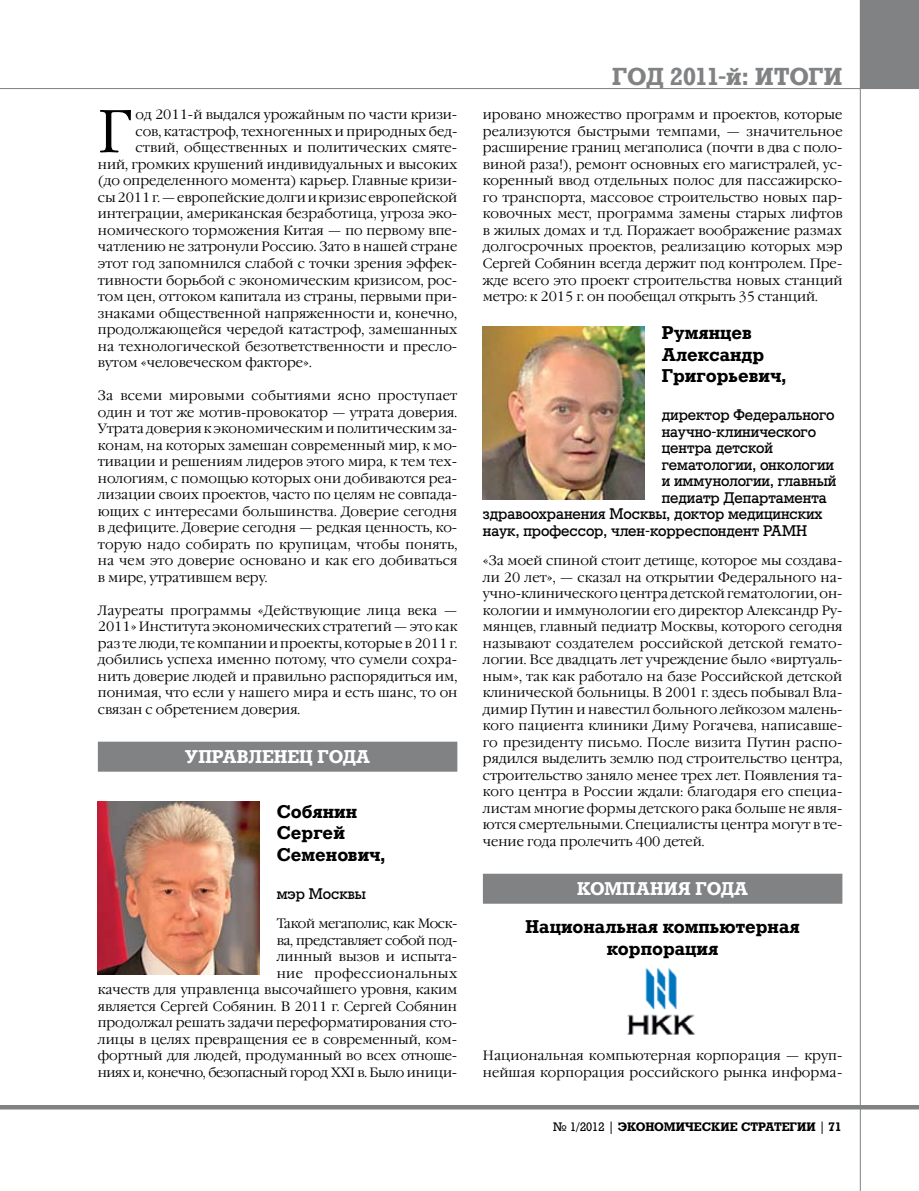
<style>
.page{position:relative;width:919px;height:1191px;background:#fff}
.page>*{position:absolute;margin:0;border:0;box-sizing:border-box;transform-origin:0 0}
.t1{font:300 60.6px "Garamond C";color:#000}
.t2{font:700 24px "Rodeo";color:#808284}
.t3{font:700 18px/21.6px "Rodeo";color:#000}
.t4{font:700 18px "Rodeo";color:#fff}
.t5{font:15px "Rodeo";color:#000}
.t6{font:300 13.5px/16.5px "Garamond C";color:#000;text-align:justify}
.t7{font:700 12px "Rodeo";color:#000}
.s1{font-weight:400}
</style>
<div class="page">
<div style="left:859px;top:0;width:59px;height:89px;background:#808284"></div>
<hr style="left:0;top:88px;width:918px;height:1px;background:#808284">
<hr style="left:859px;top:0;width:1px;height:1191px;background:#808284">
<hr style="left:0;top:1105px;width:918px;height:4px;background:#808284">
<div style="left:98px;top:741px;width:359px;height:30px;background:#808284"></div>
<img style="left:98px;top:801px;width:162px;height:173px">
<div style="left:483px;top:873px;width:359px;height:30px;background:#808284"></div>
<img style="left:483px;top:327px;width:161px;height:173px">
<img style="left:627px;top:968px;width:68px;height:67px">
<h1 class="t1" style="left:98px;top:98px;width:34px">Г</h1>
<p class="t6" style="left:135px;top:107px;width:323px">од 2011-й выдался урожайным по части кризи-</p>
<p class="t6" style="left:135px;top:124px;width:322px">сов, катастроф, техногенных и природных бед-</p>
<p class="t6" style="left:135px;top:140px;width:323px">ствий, общественных и политических смяте-</p>
<p class="t6" style="left:98px;top:157px;width:361px">ний, громких крушений индивидуальных и высоких</p>
<p class="t6" style="left:98px;top:173px;width:361px">(до определенного момента) карьер. Главные кризи-</p>
<p class="t6" style="left:98px;top:190px;width:361px">сы 2011 г. — европейские долги и кризис европейской</p>
<p class="t6" style="left:98px;top:206px;width:361px">интеграции, американская безработица, угроза эко-</p>
<p class="t6" style="left:98px;top:223px;width:361px">номического торможения Китая — по первому впе-</p>
<p class="t6" style="left:98px;top:239px;width:361px">чатлению не затронули Россию. Зато в нашей стране</p>
<p class="t6" style="left:98px;top:256px;width:361px">этот год запомнился слабой с точки зрения эффек-</p>
<p class="t6" style="left:98px;top:272px;width:361px">тивности борьбой с экономическим кризисом, рос-</p>
<p class="t6" style="left:98px;top:289px;width:361px">том цен, оттоком капитала из страны, первыми при-</p>
<p class="t6" style="left:98px;top:305px;width:361px">знаками общественной напряженности и, конечно,</p>
<p class="t6" style="left:98px;top:322px;width:361px">продолжающейся чередой катастроф, замешанных</p>
<p class="t6" style="left:98px;top:338px;width:361px">на технологической безответственности и пресло-</p>
<p class="t6" style="left:98px;top:355px;width:215px">вутом «человеческом факторе».</p>
<p class="t6" style="left:98px;top:388px;width:361px">За всеми мировыми событиями ясно проступает один и тот же мотив-провокатор — утрата доверия.<br>Утрата доверия к экономическим и политическим за&shy;конам, на которых замешан современный мир, к мо&shy;тивации и решениям лидеров этого мира, к тем тех&shy;нологиям, с помощью которых они добиваются реа&shy;лизации своих проектов, часто по целям не совпада&shy;ющих с интересами большинства. Доверие сегодня в дефиците. Доверие сегодня — редкая ценность, ко&shy;торую надо собирать по крупицам, чтобы понять, на чем это доверие основано и как его добиваться в мире, утратившем веру.</p>
<p class="t6" style="left:98px;top:602px;width:361px">Лауреаты программы «Действующие лица века — 2011» Института экономических стратегий — это как раз те люди, те компании и проекты, которые в 2011 г. добились успеха именно потому, что сумели сохра&shy;нить доверие людей и правильно распорядиться им, понимая, что если у нашего мира и есть шанс, то он связан с обретением доверия.</p>
<h3 class="t4" style="left:185px;top:746px;width:187px">УПРАВЛЕНЕЦ ГОДА</h3>
<h3 class="t3" style="left:277px;top:800px;width:110px">Собянин<br>Сергей<br>Семенович,</h3>
<p class="t5" style="left:277px;top:885px;width:91px">мэр Москвы</p>
<p class="t6" style="left:98px;top:916px;width:361px;text-align:right">Такой мегаполис, как Моск-<br>ва, представляет собой под-<br>линный вызов и испыта-<br>ние профессиональных<br>качеств для управленца высочайшего уровня, каким является Сергей Собянин. В 2011 г. Сергей Собянин продолжал решать задачи переформатирования сто&shy;лицы в целях превращения ее в современный, ком&shy;фортный для людей, продуманный во всех отноше&shy;ниях и, конечно, безопасный город ХХI в. Было иници-</p>
<h2 class="t2" style="left:612px;top:62px;width:162px">год 2011-й: итоги</h2>
<p class="t6" style="left:483px;top:107px;width:361px">ировано множество программ и проектов, которые реализуются быстрыми темпами, — значительное расширение границ мегаполиса (почти в два с поло&shy;виной раза!), ремонт основных его маги-стралей, ус&shy;коренный ввод отдельных полос для пассажирско&shy;го транспорта, массовое строительство новых пар&shy;ковочных мест, программа замены старых лифтов в жилых домах и т.д. Поражает воображение размах долгосрочных проектов, реализацию которых мэр Сергей Собянин всегда держит под контролем. Пре&shy;жде всего это проект строительства новых станций метро: к 2015 г. он пообещал открыть 35 станций.</p>
<h3 class="t3" style="left:661px;top:322px;width:126px">Румянцев<br>Александр<br>Григорьевич,</h3>
<p class="t5" style="left:661px;top:406px;width:174px">директор Федерального</p>
<p class="t5" style="left:661px;top:423px;width:156px">научно-клинического</p>
<p class="t5" style="left:661px;top:439px;width:113px">центра детской</p>
<p class="t5" style="left:661px;top:456px;width:174px">гематологии, онкологии</p>
<p class="t5" style="left:661px;top:472px;width:176px">и иммунологии, главный</p>
<p class="t5" style="left:661px;top:489px;width:167px">педиатр Департамента</p>
<p class="t5" style="left:483px;top:505px;width:341px">здравоохранения Москвы, доктор медицинских</p>
<p class="t5" style="left:483px;top:522px;width:325px">наук, профессор, член-корреспондент РАМН</p>
<p class="t6" style="left:483px;top:553px;width:361px">«За моей спиной стоит детище, которое мы создава&shy;ли 20 лет», — сказал на открытии Федерального на&shy;учно-клинического центра детской гематологии, он&shy;кологии и иммунологии его директор Александр Ру&shy;мянцев, главный педиатр Москвы, которого сегодня называют создателем российской детской гемато&shy;логии. Все двадцать лет учреждение было «виртуаль&shy;ным», так как работало на базе Российской детской клинической больницы. В 2001 г. здесь побывал Вла&shy;димир Путин и навестил больного лейкозом малень&shy;кого пациента клиники Диму Рогачева, написавше&shy;го президенту письмо. После визита Путин распо&shy;рядился выделить землю под строительство центра, строительство заняло менее трех лет. Появления та&shy;кого центра в России ждали: благодаря его специа&shy;листам многие формы детского рака больше не явля&shy;ются смертельными. Специалисты центра могут в те&shy;чение года пролечить 400 детей.</p>
<h3 class="t4" style="left:577px;top:878px;width:173px">КОМПАНИЯ ГОДА</h3>
<h3 class="t3" style="left:525px;top:916px;width:275px;text-align:center">Национальная компьютерная корпорация</h3>
<p class="t6" style="left:483px;top:1048px;width:361px">Национальная компьютерная корпорация — круп&shy;нейшая корпорация российского рынка информа-</p>
<p class="t7" style="left:553px;top:1119px;width:290px"><span class="s1">№ 1/2012 |</span> ЭКОНОМИЧЕСКИЕ СТРАТЕГИИ <span class="s1">|</span> 71</p>
</div>
